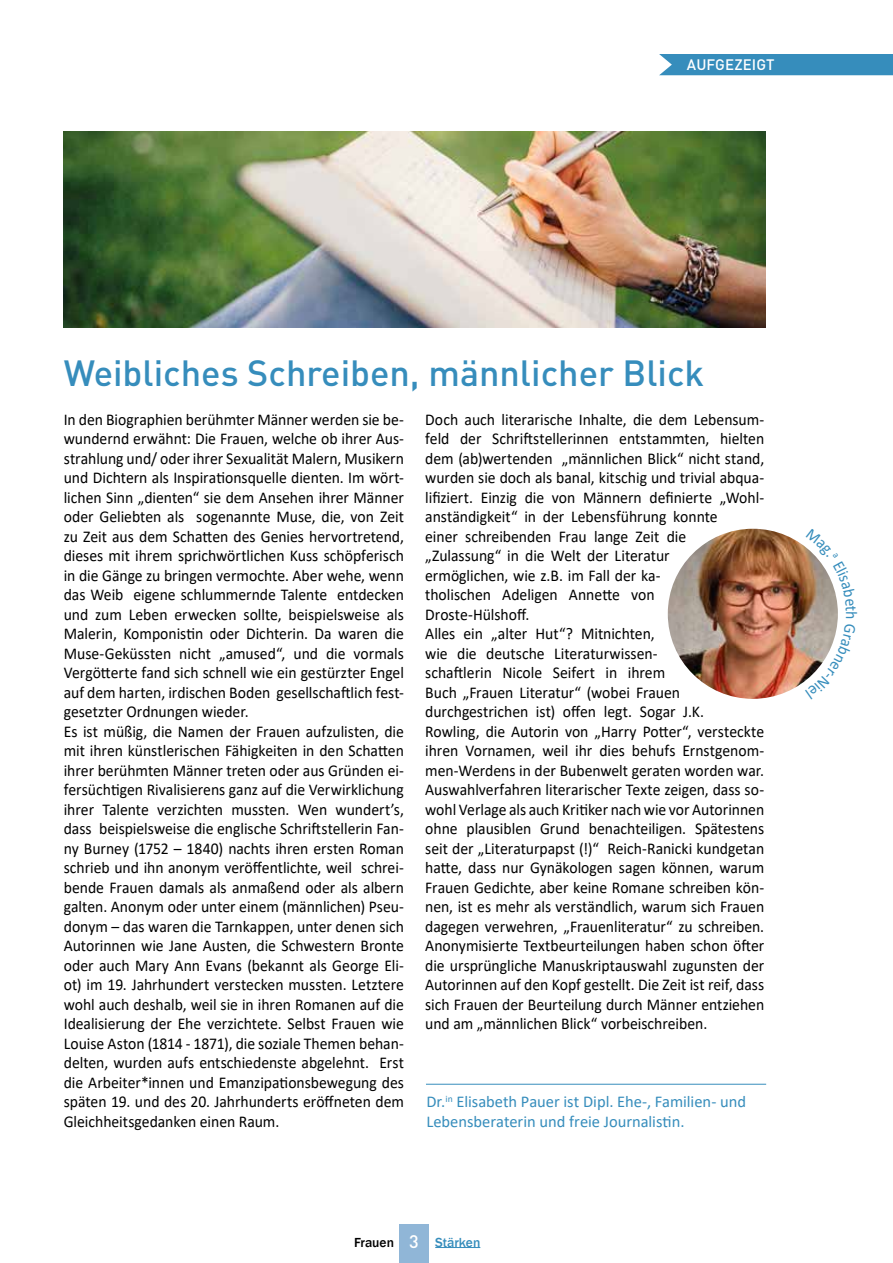
<style>
.page{position:relative;width:893px;height:1263px;background:#fff}
.page>*{position:absolute;margin:0;border:0;box-sizing:border-box;transform-origin:0 0}
.t1{font:500 36px "DIN Pro";color:#368dbc}
.t2{font:16.5px/19.5px "Calibri";letter-spacing:-.005em;color:#000;scale:.95 1}
.t3{font:16.5px/19.5px "Calibri";letter-spacing:-.005em;color:#368dbc}
.t4{font:500 15px "DIN Pro";letter-spacing:.01em;color:#fff}
.t5{font:500 13.5px "Franklin Gothic";color:#368dbc}
.s1{color:#000}
.s2{font-family:"DIN Pro";font-size:18px;color:#fff}
</style>
<div class="page">
<div style="left:659px;top:54px;width:234px;height:21px;background:#368dbc"></div>
<hr style="left:435px;top:1247px;width:45px;height:1px;background:#368dbc">
<div style="left:399px;top:1224px;width:30px;height:39px;background:#90b6d7"></div>
<img style="left:64px;top:132px;width:701px;height:195px">
<img style="left:668px;top:529px;width:170px;height:170px;border-radius:85px">
<hr style="left:426px;top:1084px;width:340px;height:1px;background:#368dbc">
<svg style="left:805px;top:546px;width:33px;height:135px"></svg>
<p class="t4" style="left:687px;top:53px;width:89px">AUFGEZEIGT</p>
<h1 class="t1" style="left:64px;top:345px;width:642px">Weibliches Schreiben, männlicher Blick</h1>
<p class="t2" style="left:64px;top:409px;width:360px">In den Biographien berühmter Männer werden sie be&shy;wundernd erwähnt: Die Frauen, welche ob ihrer Aus&shy;strahlung und/ oder ihrer Sexualität Malern, Musikern und Dichtern als Inspirationsquelle dienten. Im wört&shy;lichen Sinn „dienten“ sie dem Ansehen ihrer Männer oder Geliebten als sogenannte Muse, die, von Zeit zu Zeit aus dem Schatten des Genies hervortretend, dieses mit ihrem sprichwörtlichen Kuss schöpferisch in die Gänge zu bringen vermochte. Aber wehe, wenn das Weib eigene schlummernde Talente entdecken und zum Leben erwecken sollte, beispielsweise als Malerin, Komponistin oder Dichterin. Da waren die Muse-Geküssten nicht „amused“, und die vormals Vergötterte fand sich schnell wie ein gestürzter Engel auf dem harten, irdischen Boden gesellschaftlich fest&shy;gesetzter Ordnungen wieder.<br>Es ist müßig, die Namen der Frauen aufzulisten, die mit ihren künstlerischen Fähigkeiten in den Schatten ihrer berühmten Männer treten oder aus Gründen ei&shy;fersüchtigen Rivalisierens ganz auf die Verwirklichung ihrer Talente verzichten mussten. Wen wundert’s, dass beispielsweise die englische Schriftstellerin Fan&shy;ny Burney (1752 – 1840) nachts ihren ersten Roman schrieb und ihn anonym veröffentlichte, weil schrei&shy;bende Frauen damals als anmaßend oder als albern galten. Anonym oder unter einem (männlichen) Pseu&shy;donym – das waren die Tarnkappen, unter denen sich Autorinnen wie Jane Austen, die Schwestern Bronte oder auch Mary Ann Evans (bekannt als George Eli&shy;ot) im 19. Jahrhundert verstecken mussten. Letztere wohl auch deshalb, weil sie in ihren Romanen auf die Idealisierung der Ehe verzichtete. Selbst Frauen wie Louise Aston (1814 - 1871), die soziale Themen behan&shy;delten, wurden aufs entschiedenste abgelehnt. Erst die Arbeiter*innen und Emanzipationsbewegung des späten 19. und des 20. Jahrhunderts eröffneten dem Gleichheitsgedanken einen Raum.</p>
<p class="t2" style="left:425px;top:409px;width:358px">Doch auch literarische Inhalte, die dem Lebensum&shy;feld der Schriftstellerinnen entstammten, hielten dem (ab)wertenden „männlichen Blick“ nicht stand, wurden sie doch als banal, kitschig und trivial abqua&shy;lifiziert. Einzig die von Männern definierte „Wohl&shy;anständigkeit“ in der Lebensführung konnte<br>einer schreibenden Frau lange Zeit die „Zulassung“ in die Welt der Literatur<br>ermöglichen, wie z.B. im Fall der ka-<br>tholischen Adeligen Annette von<br>Droste-Hülshoff.<br>Alles ein „alter Hut“? Mitnichten,<br>wie die deutsche Literaturwissen-<br>schaftlerin Nicole Seifert in ihrem<br>Buch „Frauen Literatur“ (wobei Frauen durchgestrichen ist) offen legt. Sogar J.K.<br>Rowling, die Autorin von „Harry Potter“, versteckte ihren Vornamen, weil ihr dies behufs Ernstgenom&shy;men-Werdens in der Bubenwelt geraten worden war.<br>Auswahlverfahren literarischer Texte zeigen, dass so&shy;wohl Verlage als auch Kritiker nach wie vor Autorinnen ohne plausiblen Grund benachteiligen. Spätestens seit der „Literaturpapst (!)“ Reich-Ranicki kundgetan hatte, dass nur Gynäkologen sagen können, warum Frauen Gedichte, aber keine Romane schreiben kön&shy;nen, ist es mehr als verständlich, warum sich Frauen dagegen verwehren, „Frauenliteratur“ zu schreiben.<br>Anonymisierte Textbeurteilungen haben schon öfter die ursprüngliche Manuskriptauswahl zugunsten der Autorinnen auf den Kopf gestellt. Die Zeit ist reif, dass sich Frauen der Beurteilung durch Männer entziehen und am „männlichen Blick“ vorbeischreiben.</p>
<p class="t3" style="left:426px;top:1091px;width:321px">Dr.<sup>in</sup> Elisabeth Pauer ist Dipl. Ehe-, Familien- und<br>Lebensberaterin und freie Journalistin.</p>
<p class="t5" style="left:354px;top:1233px;width:128px"><span class="s1">Frauen</span> <span class="s2">3</span> Stärken</p>
</div>
